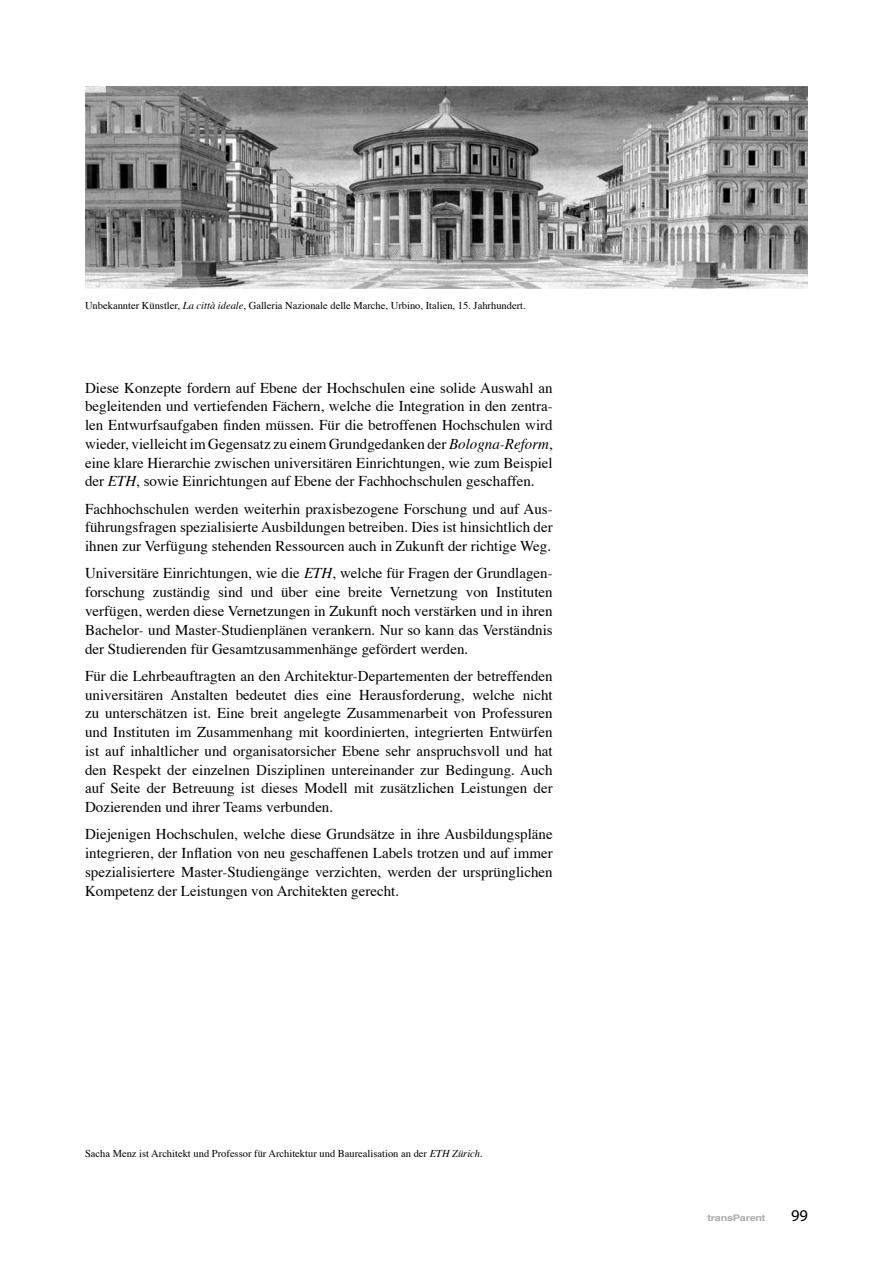
<style>
.page{position:relative;width:893px;height:1263px;background:#fff}
.page>*{position:absolute;margin:0;border:0;box-sizing:border-box;transform-origin:0 0}
.t1{font:16.5px "Myriad Pro";color:#000}
.t2{font:15px/18.8px "Times";color:#000;text-align:justify}
.t3{font:10.5px "Times";color:#000}
.t4{font:700 9px "Helvetica";letter-spacing:-.02em;color:#a9aaae;scale:1.2 1}
.s1{font-style:italic}
</style>
<div class="page">
<img style="left:85px;top:86px;width:723px;height:202px">
<p class="t3" style="left:85px;top:296px;width:442px">Unbekannter Künstler, <span class="s1">La città ideale</span>, Galleria Nazionale delle Marche, Urbino, Italien, 15. Jahrhundert.</p>
<p class="t2" style="left:85px;top:377px;width:469px">Diese Konzepte fordern auf Ebene der Hochschulen eine solide Auswahl an begleitenden und vertiefenden Fächern, welche die Integration in den zentra&shy;len Entwurfsaufgaben finden müssen. Für die betroffenen Hochschulen wird wieder, vielleicht im Gegensatz zu einem Grundgedanken der <span class="s1">Bologna-Reform</span>, eine klare Hierarchie zwischen universitären Einrichtungen, wie zum Beispiel der <span class="s1">ETH</span>, sowie Einrichtungen auf Ebene der Fachhochschulen geschaffen.</p>
<p class="t2" style="left:85px;top:498px;width:469px">Fachhochschulen werden weiterhin praxisbezogene Forschung und auf Aus&shy;führungsfragen spezialisierte Ausbildungen betreiben. Dies ist hinsichtlich der ihnen zur Verfügung stehenden Ressourcen auch in Zukunft der richtige Weg.</p>
<p class="t2" style="left:85px;top:563px;width:469px">Universitäre Einrichtungen, wie die <span class="s1">ETH</span>, welche für Fragen der Grundlagen&shy;forschung zuständig sind und über eine breite Vernetzung von Instituten verfügen, werden diese Vernetzungen in Zukunft noch verstärken und in ihren Bachelor- und Master-Studienplänen verankern. Nur so kann das Verständnis der Studierenden für Gesamtzusammenhänge gefördert werden.</p>
<p class="t2" style="left:85px;top:665px;width:469px">Für die Lehrbeauftragten an den Architektur-Departementen der betreffenden universitären Anstalten bedeutet dies eine Herausforderung, welche nicht zu unterschätzen ist. Eine breit angelegte Zusammenarbeit von Professuren und Instituten im Zusammenhang mit koordinierten, integrierten Entwürfen ist auf inhaltlicher und organisatorsicher Ebene sehr anspruchsvoll und hat den Respekt der einzelnen Disziplinen untereinander zur Bedingung. Auch auf Seite der Betreuung ist dieses Modell mit zusätzlichen Leistungen der Dozierenden und ihrer Teams verbunden.</p>
<p class="t2" style="left:85px;top:823px;width:469px">Diejenigen Hochschulen, welche diese Grundsätze in ihre Ausbildungspläne integrieren, der Inflation von neu geschaffenen Labels trotzen und auf immer spezialisiertere Master-Studiengänge verzichten, werden der ursprünglichen Kompetenz der Leistungen von Architekten gerecht.</p>
<p class="t3" style="left:85px;top:1144px;width:399px">Sacha Menz ist Architekt und Professor für Architektur und Baurealisation an der <span class="s1">ETH Zürich</span>.</p>
<p class="t4" style="left:708px;top:1209px;width:50px">transParent</p>
<p class="t1" style="left:791px;top:1205px;width:18px">99</p>
</div>
